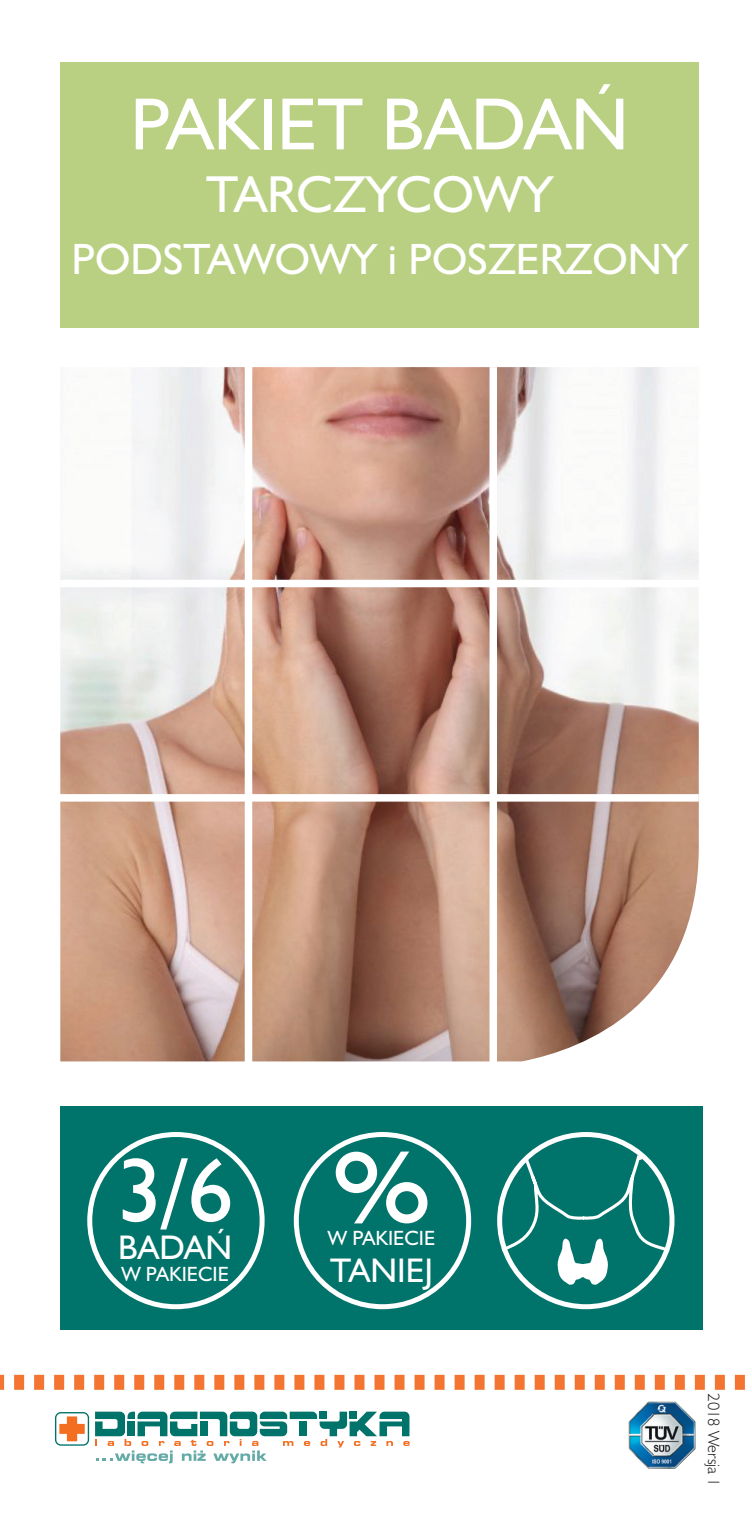
<style>
.page{position:relative;width:752px;height:1531px;background:#fff}
.page>*{position:absolute;margin:0;border:0;box-sizing:border-box;transform-origin:0 0}
.t1{font:92.5px "Humanst 521 PL";color:#fff}
.t2{font:82.25px "Humanst 521 PL";color:#fff}
.t3{font:67.5px "Humanst 521 PL";color:#fff}
.t4{font:47.5px "Humanst 521 PL";color:#fff}
.t5{font:40px "Humanst 521 PL";color:#fff}
.t6{font:31.25px "Humanst 521 PL";color:#fff}
.t7{font:18.75px "Humanst 521 PL";color:#fff}
.t8{font:300 15px "Humanst 521 Lt PL";color:#231f20}
</style>
<div class="page">
<div style="left:60px;top:1106px;width:642px;height:223px;background:#00736a"></div>
<svg style="left:498px;top:1132px;width:174px;height:153px"></svg>
<div style="left:60px;top:62px;width:638px;height:266px;background:#b9d082"></div>
<img style="left:60px;top:367px;width:638px;height:694px">
<svg style="left:0;top:1375px;width:745px;height:15px"></svg>
<img style="left:628px;top:1401px;width:67px;height:68px">
<svg style="left:95px;top:1411px;width:314px;height:52px"></svg>
<svg style="left:55px;top:1412px;width:34px;height:33px"></svg>
<div style="left:60px;top:580px;width:642px;height:7px;background:#fff"></div>
<div style="left:489px;top:367px;width:7px;height:697px;background:#fff"></div>
<div style="left:244px;top:358px;width:8px;height:708px;background:#fff"></div>
<div style="left:56px;top:794px;width:642px;height:7px;background:#fff"></div>
<div style="left:497px;top:1132px;width:177px;height:177px;border:5px solid #fff;border-radius:50%"></div>
<div style="left:293px;top:1132px;width:178px;height:177px;border:5px solid #fff;border-radius:50%"></div>
<div style="left:87px;top:1132px;width:177px;height:177px;border:5px solid #fff;border-radius:50%"></div>
<h3 class="t3" style="left:130px;top:78px;width:499px">PAKIET BADAŃ</h3>
<p class="t4" style="left:206px;top:162px;width:348px">TARCZYCOWY</p>
<p class="t5" style="left:71px;top:232px;width:617px">PODSTAWOWY i POSZERZONY</p>
<h2 class="t2" style="left:117px;top:1134px;width:118px">3/6</h2>
<p class="t6" style="left:118px;top:1225px;width:116px">BADAŃ</p>
<p class="t7" style="left:121px;top:1261px;width:109px">W PAKIECIE</p>
<h1 class="t1" style="left:332px;top:1125px;width:99px">%</h1>
<p class="t6" style="left:330px;top:1249px;width:104px">TANIEJ</p>
<p class="t7" style="left:328px;top:1225px;width:109px">W PAKIECIE</p>
<p class="t8" style="left:723px;top:1393px;width:95px;rotate:90deg">2018 Wersja 1</p>
</div>
